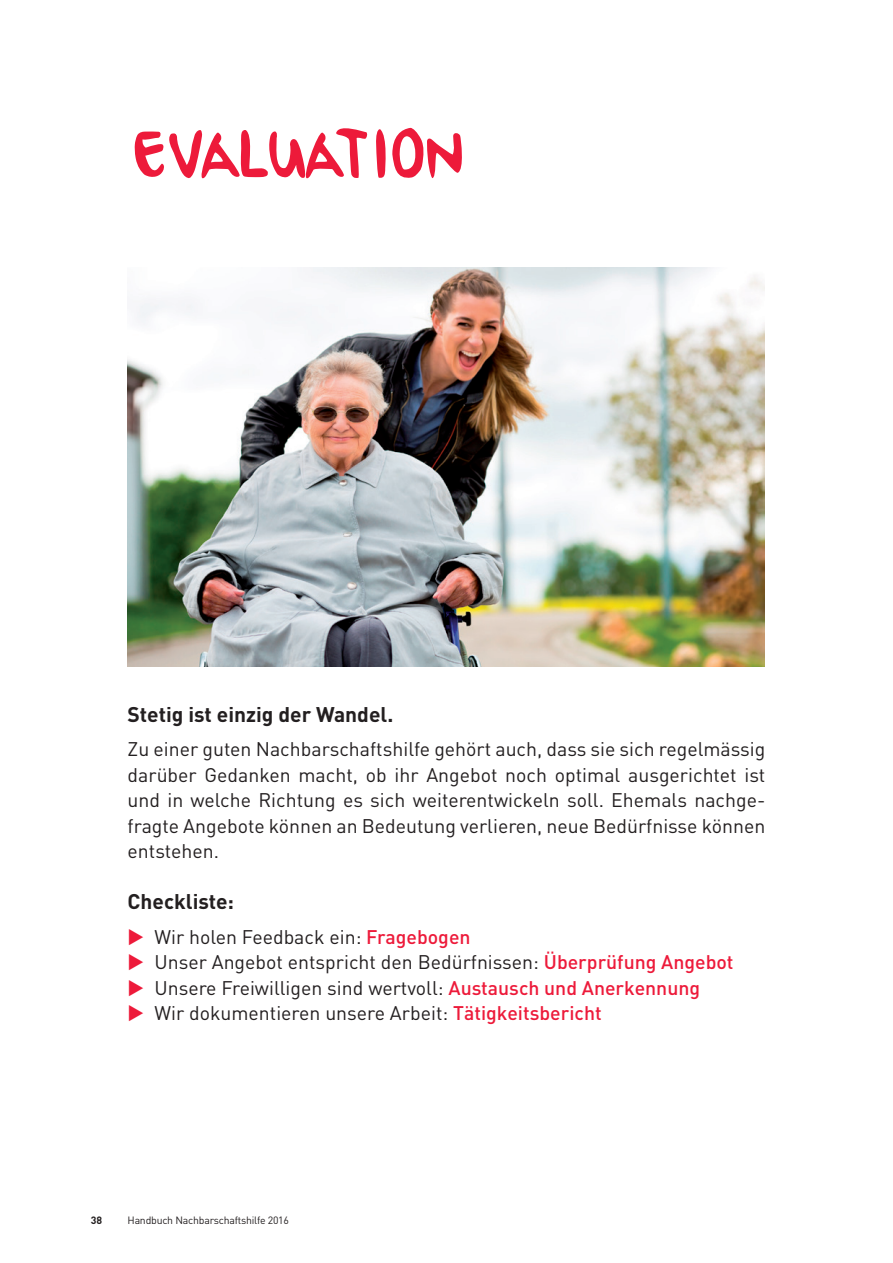
<style>
.page{position:relative;width:893px;height:1263px;background:#fff}
.page>*{position:absolute;margin:0;border:0;box-sizing:border-box;transform-origin:0 0}
.t1{font:72px "Ursula Handschrift";color:#ed1a3a}
.t2{font:700 21px "DIN";color:#231f20}
.t3{font:19.5px/25.5px "DIN";color:#231f20;text-align:justify}
.t4{font:10.5px "DIN";letter-spacing:-.02em;color:#231f20}
.t5{font:700 10.5px "DIN";color:#231f20}
.s1{color:#ed1a3a}
.s2{font-weight:500;color:#ed1a3a}
</style>
<div class="page">
<img style="left:128px;top:268px;width:636px;height:399px">
<h1 class="t1" style="left:128px;top:111px;width:335px">EVALUATION</h1>
<p class="t2" style="left:128px;top:700px;width:267px">Stetig ist einzig der Wandel.</p>
<p class="t3" style="left:128px;top:736px;width:639px">Zu einer guten Nachbarschaftshilfe gehört auch, dass sie sich regelmässig darüber Gedanken macht, ob ihr Angebot noch optimal ausgerichtet ist und in welche Richtung es sich weiterentwickeln soll. Ehemals nachge&shy;fragte Angebote können an Bedeutung verlieren, neue Bedürfnisse können entstehen.</p>
<p class="t2" style="left:128px;top:887px;width:108px">Checkliste:</p>
<p class="t3" style="left:128px;top:924px;width:345px"><span class="s1">◆</span> Wir holen Feedback ein: <span class="s2">Fragebogen</span></p>
<p class="t3" style="left:128px;top:949px;width:608px"><span class="s1">◆</span> Unser Angebot entspricht den Bedürfnissen: <span class="s2">Überprüfung Angebot</span></p>
<p class="t3" style="left:128px;top:975px;width:574px"><span class="s1">◆</span> Unsere Freiwilligen sind wertvoll: <span class="s2">Austausch und Anerkennung</span></p>
<p class="t3" style="left:128px;top:1000px;width:476px"><span class="s1">◆</span> Wir dokumentieren unsere Arbeit: <span class="s2">Tätigkeitsbericht</span></p>
<p class="t5" style="left:91px;top:1213px;width:13px">38</p>
<p class="t4" style="left:128px;top:1214px;width:163px">Handbuch Nachbarschaftshilfe 2016</p>
</div>
